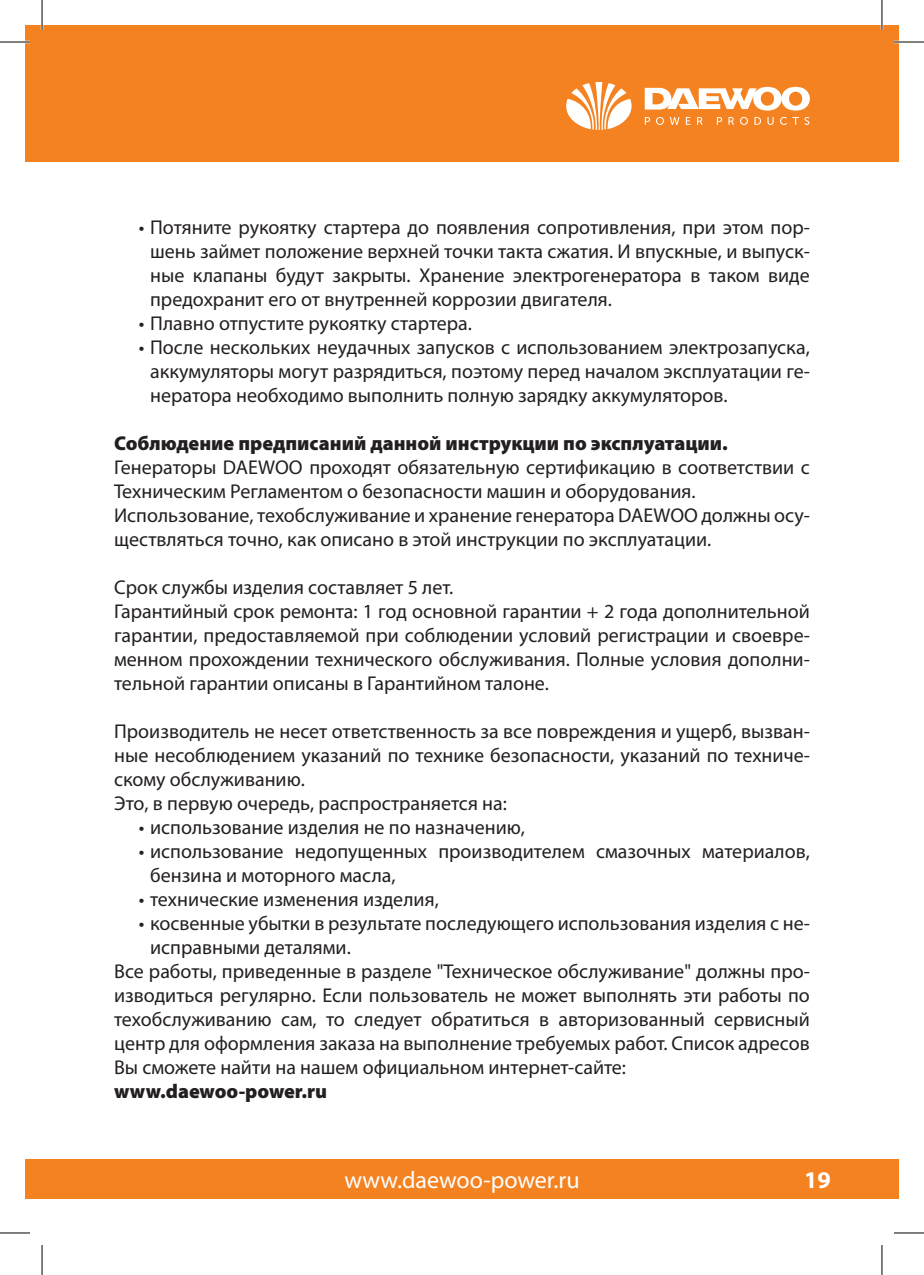
<style>
.page{position:relative;width:924px;height:1275px;background:#fff}
.page>*{position:absolute;margin:0;border:0;box-sizing:border-box;transform-origin:0 0}
.t1{font:24px "Myriad Pro";color:#fff}
.t2{font:700 24px "Myriad Pro";color:#fff}
.t3{font:20px/24px "Myriad Pro";color:#231f20}
.t4{font:900 20px "Myriad Pro";color:#231f20}
</style>
<div class="page">
<div style="left:25px;top:25px;width:873px;height:136px;background:#f58220"></div>
<svg style="left:566px;top:82px;width:65px;height:48px"></svg>
<svg style="left:644px;top:87px;width:165px;height:24px"></svg>
<svg style="left:644px;top:117px;width:5px;height:8px"></svg>
<svg style="left:656px;top:117px;width:7px;height:8px"></svg>
<svg style="left:669px;top:117px;width:10px;height:8px"></svg>
<svg style="left:685px;top:117px;width:5px;height:8px"></svg>
<svg style="left:697px;top:117px;width:5px;height:8px"></svg>
<svg style="left:716px;top:117px;width:5px;height:8px"></svg>
<svg style="left:728px;top:117px;width:5px;height:8px"></svg>
<svg style="left:740px;top:117px;width:7px;height:8px"></svg>
<svg style="left:754px;top:117px;width:6px;height:8px"></svg>
<svg style="left:767px;top:117px;width:6px;height:8px"></svg>
<svg style="left:780px;top:117px;width:6px;height:8px"></svg>
<svg style="left:792px;top:117px;width:6px;height:8px"></svg>
<svg style="left:804px;top:117px;width:5px;height:8px"></svg>
<div style="left:25px;top:1159px;width:873px;height:40px;background:#f58220"></div>
<hr style="left:0;top:41px;width:30px;height:2px;background:#fff">
<hr style="left:893px;top:41px;width:30px;height:2px;background:#fff">
<hr style="left:41px;top:0;width:2px;height:30px;background:#fff">
<hr style="left:880px;top:0;width:2px;height:30px;background:#fff">
<hr style="left:0;top:42px;width:30px;height:1px;background:#000">
<hr style="left:893px;top:42px;width:30px;height:1px;background:#000">
<hr style="left:0;top:1232px;width:30px;height:1px;background:#000">
<hr style="left:893px;top:1232px;width:30px;height:1px;background:#000">
<hr style="left:42px;top:0;width:1px;height:30px;background:#000">
<hr style="left:42px;top:1245px;width:1px;height:30px;background:#000">
<hr style="left:881px;top:0;width:1px;height:30px;background:#000">
<hr style="left:881px;top:1245px;width:1px;height:30px;background:#000">
<p class="t3" style="left:150px;top:215px;width:661px;text-align:justify;text-indent:-11px">• Потяните рукоятку стартера до появления сопротивления, при этом пор&shy;шень займет положение верхней точки такта сжатия. И впускные, и выпуск&shy;ные клапаны будут закрыты. Хранение электрогенератора в таком виде предохранит его от внутренней коррозии двигателя.</p>
<p class="t3" style="left:139px;top:311px;width:334px">• Плавно отпустите рукоятку стартера.</p>
<p class="t3" style="left:150px;top:335px;width:661px;text-align:justify;text-indent:-11px">• После нескольких неудачных запусков с использованием электрозапуска, аккумуляторы могут разрядиться, поэтому перед началом эксплуатации ге&shy;нератора необходимо выполнить полную зарядку аккумуляторов.</p>
<p class="t4" style="left:114px;top:430px;width:615px">Соблюдение предписаний данной инструкции по эксплуатации.</p>
<p class="t3" style="left:114px;top:455px;width:697px">Генераторы DAEWOO проходят обязательную сертификацию в соответствии с Техническим Регламентом о безопасности машин и оборудования.<br>Использование, техобслуживание и хранение генератора DAEWOO должны осу&shy;ществляться точно, как описано в этой инструкции по эксплуатации.</p>
<p class="t3" style="left:114px;top:575px;width:697px">Срок службы изделия составляет 5 лет.<br>Гарантийный срок ремонта: 1 год основной гарантии + 2 года дополнительной гарантии, предоставляемой при соблюдении условий регистрации и своевре&shy;менном прохождении технического обслуживания. Полные условия дополни&shy;тельной гарантии описаны в Гарантийном талоне.</p>
<p class="t3" style="left:114px;top:719px;width:697px">Производитель не несет ответственность за все повреждения и ущерб, вызван&shy;ные несоблюдением указаний по технике безопасности, указаний по техниче&shy;скому обслуживанию.<br>Это, в первую очередь, распространяется на:</p>
<p class="t3" style="left:139px;top:815px;width:387px">• использование изделия не по назначению,</p>
<p class="t3" style="left:150px;top:839px;width:661px;text-indent:-11px">• использование недопущенных производителем смазочных материалов, бензина и моторного масла,</p>
<p class="t3" style="left:139px;top:887px;width:301px">• технические изменения изделия,</p>
<p class="t3" style="left:139px;top:911px;width:672px">• косвенные убытки в результате последующего использования изделия с не-</p>
<p class="t3" style="left:150px;top:935px;width:202px">исправными деталями.</p>
<p class="t3" style="left:114px;top:959px;width:697px">Все работы, приведенные в разделе "Техническое обслуживание" должны про-</p>
<p class="t3" style="left:114px;top:983px;width:697px">изводиться регулярно. Если пользователь не может выполнять эти работы по</p>
<p class="t3" style="left:114px;top:1007px;width:697px">техобслуживанию сам, то следует обратиться в авторизованный сервисный</p>
<p class="t3" style="left:114px;top:1031px;width:697px">центр для оформления заказа на выполнение требуемых работ. Список адресов</p>
<p class="t3" style="left:114px;top:1055px;width:513px">Вы сможете найти на нашем официальном интернет-сайте:</p>
<p class="t4" style="left:114px;top:1078px;width:214px">www.daewoo-power.ru</p>
<p class="t1" style="left:344px;top:1165px;width:236px">www.daewoo-power.ru</p>
<p class="t2" style="left:803px;top:1164px;width:28px">19</p>
</div>
